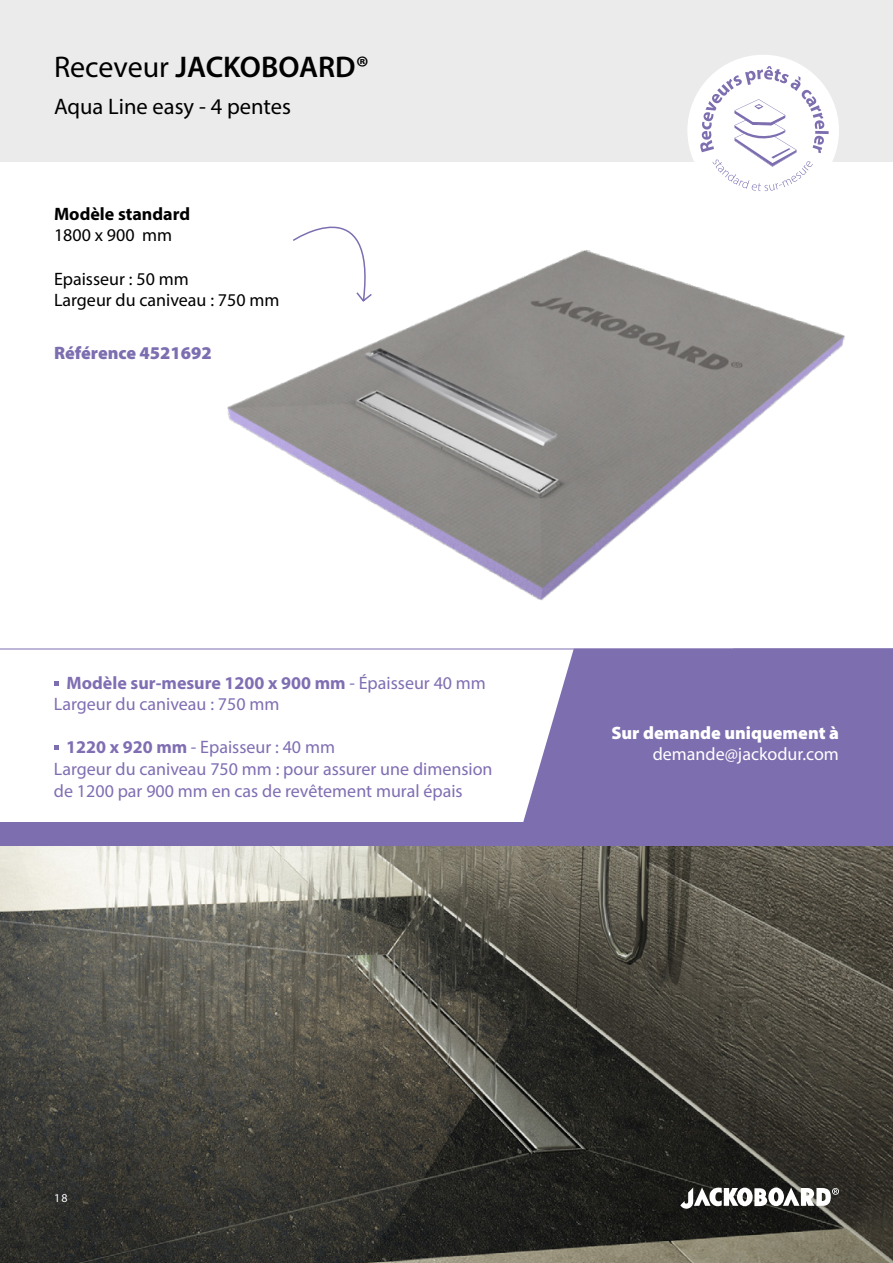
<style>
.page{position:relative;width:893px;height:1263px;background:#fff}
.page>*{position:absolute;margin:0;border:0;box-sizing:border-box;transform-origin:0 0}
.t1{font:600 30px "Myriad Pro";color:#000}
.t2{font:22.5px "Myriad Pro";color:#000}
.t3{font:18px/21.6px "Myriad Pro";color:#806eb3}
.t4{font:18px/21.6px "Myriad Pro";color:#000}
.t5{font:900 18px "Myriad Pro";color:#fff}
.t6{font:18px "Myriad Pro";color:#fff}
.t7{font:900 18px "Myriad Pro";color:#7c6eb0}
.t8{font:700 18px "Myriad Pro";color:#000}
.t9{font:12px "Myriad Pro";color:#fff}
.s1{font-weight:400}
.s2{font-weight:700}
</style>
<div class="page">
<div style="left:0;top:0;width:893px;height:162px;background:#ebebeb"></div>
<img style="left:0;top:845px;width:893px;height:418px">
<div style="left:0;top:822px;width:893px;height:23px;background:#7d6eb0"></div>
<img style="left:227px;top:250px;width:618px;height:350px">
<svg style="left:292px;top:226px;width:85px;height:77px"></svg>
<svg style="left:680px;top:1187px;width:159px;height:22px"></svg>
<svg style="left:523px;top:650px;width:370px;height:172px;background:#8678b5"></svg>
<hr style="left:0;top:649px;width:893px;height:1px;background:#7d6eb0">
<svg style="left:54px;top:681px;width:5px;height:5px"></svg>
<svg style="left:54px;top:745px;width:5px;height:5px"></svg>
<div style="left:687px;top:55px;width:152px;height:151px;background:#fff;border-radius:50%"></div>
<hr style="left:815px;top:131px;width:14px;height:3px;background:#7d6eb0">
<svg style="left:700px;top:66px;width:125px;height:125px"></svg>
<h1 class="t1" style="left:54px;top:47px;width:316px"><span class="s1">Receveur</span> JACKOBOARD®</h1>
<p class="t2" style="left:54px;top:93px;width:238px">Aqua Line easy - 4 pentes</p>
<p class="t8" style="left:54px;top:202px;width:138px">Modèle standard</p>
<p class="t4" style="left:54px;top:224px;width:120px">1800 x 900 mm</p>
<p class="t4" style="left:54px;top:268px;width:227px">Epaisseur : 50 mm<br>Largeur du caniveau : 750 mm</p>
<p class="t7" style="left:54px;top:341px;width:159px">Référence 4521692</p>
<p class="t3" style="left:54px;top:671px;width:433px;text-indent:13px"><span class="s2">Modèle sur-mesure 1200 x 900 mm</span> - Épaisseur 40 mm<br>Largeur du caniveau : 750 mm</p>
<p class="t3" style="left:54px;top:736px;width:440px;text-indent:12px"><span class="s2">1220 x 920 mm</span> - Epaisseur : 40 mm<br>Largeur du caniveau 750 mm : pour assurer une dimension de 1200 par 900 mm en cas de revêtement mural épais</p>
<p class="t5" style="left:611px;top:721px;width:229px">Sur demande uniquement à</p>
<p class="t6" style="left:653px;top:743px;width:188px">demande@jackodur.com</p>
<p class="t9" style="left:54px;top:1190px;width:15px">18</p>
</div>
